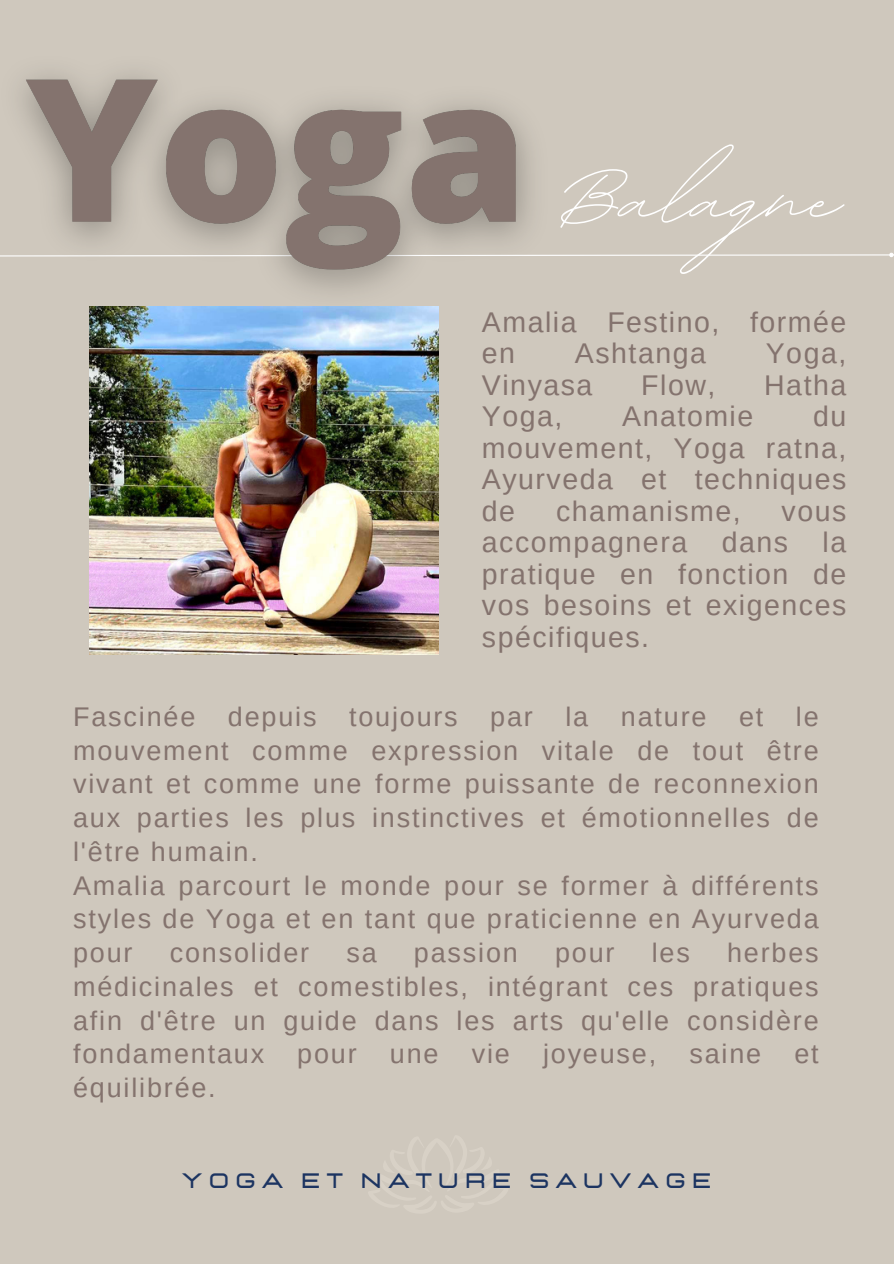
<style>
.page{position:relative;width:894px;height:1264px;background:#fff}
.page>*{position:absolute;margin:0;border:0;box-sizing:border-box;transform-origin:0 0}
.t1{font:140.55px "BD Script";color:#fff}
.t2{font:28.5px/31.5px "Arimo";letter-spacing:.055em;color:#84736e;text-align:justify}
.t3{font:27px/33.8px "Arimo";letter-spacing:.065em;color:#84736e}
.t4{font:700 20.85px "Lastica";letter-spacing:.295em;color:#1c3461}
</style>
<div class="page">
<div style="left:0;top:0;width:893px;height:1263px;background:#cfc8bd"></div>
<svg style="left:564px;top:253px;width:329px;height:4px"></svg>
<img style="left:89px;top:326px;width:349px;height:328px">
<img style="left:0;top:74px;width:564px;height:252px">
<p class="t1" style="left:563px;top:106px;width:278px">Balagne</p>
<h3 class="t2" style="left:482px;top:306px;width:366px">Amalia Festino, formée en</h3>
<h3 class="t2" style="left:574px;top:338px;width:132px">Ashtanga</h3>
<h3 class="t2" style="left:765px;top:338px;width:82px">Yoga,</h3>
<h3 class="t2" style="left:482px;top:369px;width:112px">Vinyasa</h3>
<h3 class="t2" style="left:641px;top:369px;width:76px">Flow,</h3>
<h3 class="t2" style="left:764px;top:369px;width:84px">Hatha</h3>
<h3 class="t2" style="left:482px;top:401px;width:82px">Yoga,</h3>
<h3 class="t2" style="left:622px;top:401px;width:132px">Anatomie</h3>
<h3 class="t2" style="left:482px;top:401px;width:366px;text-indent:331px">du mouvement, Yoga ratna, Ayurveda et techniques de</h3>
<h3 class="t2" style="left:556px;top:495px;width:186px">chamanisme,</h3>
<h3 class="t2" style="left:482px;top:495px;width:366px;text-indent:299px">vous accompagnera dans la pratique en fonction de vos besoins et exigences spécifiques.</h3>
<h2 class="t3" style="left:73px;top:699px;width:746px">Fascinée depuis toujours par la nature et le mouvement comme expression vitale de tout être vivant et comme une forme puissante de reconnexion aux parties les plus instinctives et émotionnelles de l'être humain.<br>Amalia parcourt le monde pour se former à différents styles de Yoga et en tant que praticienne en Ayurveda pour</h2>
<h2 class="t3" style="left:73px;top:935px;width:746px;text-align:justify;text-indent:653px">herbes médicinales et comestibles, intégrant ces pratiques afin d'être un guide dans les arts qu'elle considère fondamentaux pour une vie joyeuse, saine et équilibrée.</h2>
<h2 class="t3" style="left:170px;top:935px;width:141px">consolider</h2>
<h2 class="t3" style="left:346px;top:935px;width:32px">sa</h2>
<h2 class="t3" style="left:414px;top:935px;width:105px">passion</h2>
<h2 class="t3" style="left:555px;top:935px;width:61px">pour</h2>
<h2 class="t3" style="left:651px;top:935px;width:40px">les</h2>
<p class="t4" style="left:182px;top:1170px;width:531px">YOGA ET NATURE SAUVAGE</p>
</div>
